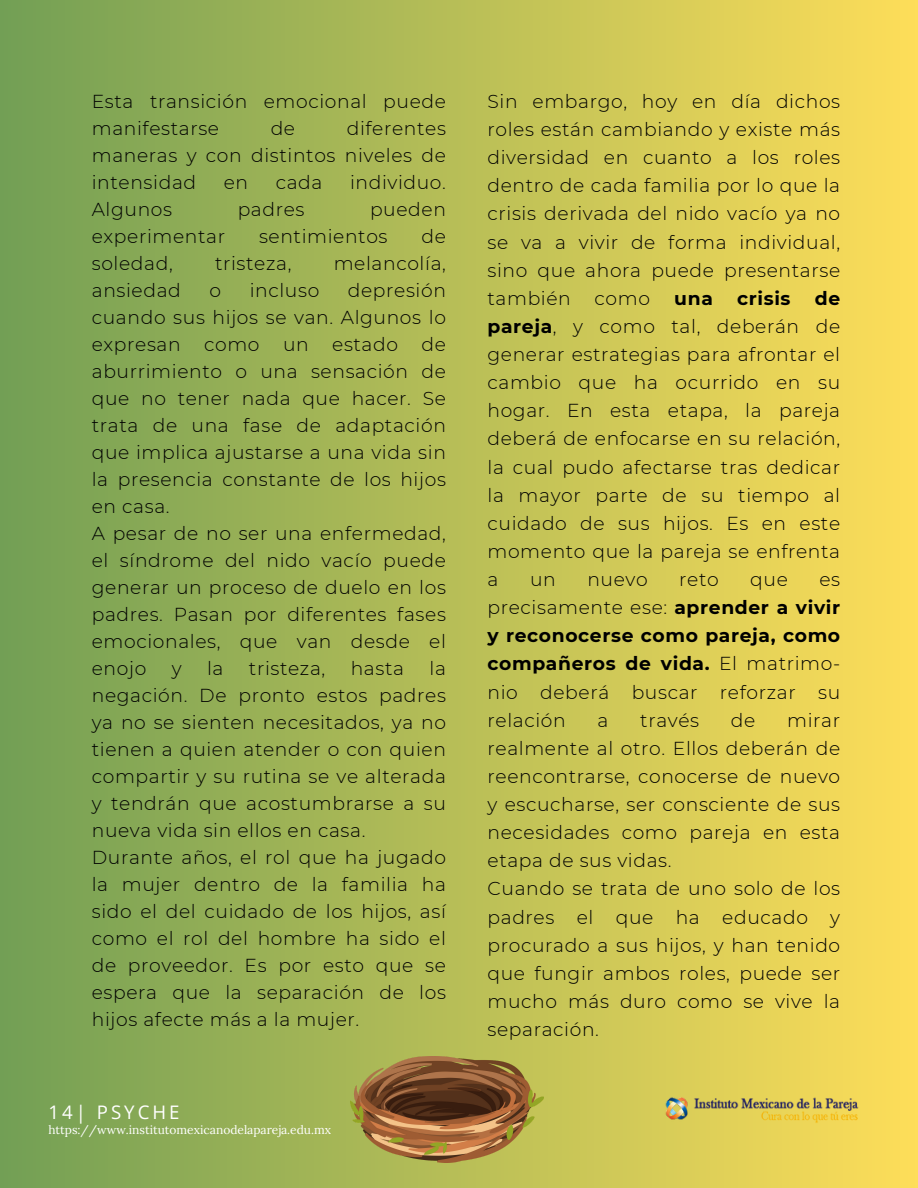
<style>
.page{position:relative;width:918px;height:1188px;background:#fff}
.page>*{position:absolute;margin:0;border:0;box-sizing:border-box;transform-origin:0 0}
.t1{font:300 18.75px/28.2px "Montserrat";letter-spacing:.035em;color:#000}
.t2{font:18.75px "Open Sans";letter-spacing:.16em;color:#fff}
.t3{font:700 18.75px "Montserrat";letter-spacing:.035em;color:#000}
.t4{font:12px "Lora";color:#fff}
.s1{font-weight:700}
</style>
<div class="page">
<div style="left:0;top:0;width:918px;height:1188px;background:linear-gradient(to right,#729f55,#fede59)"></div>
<img style="left:664px;top:1096px;width:197px;height:27px">
<img style="left:351px;top:1056px;width:192px;height:107px">
<p class="t1" style="left:92px;top:88px;width:356px;line-height:27px">Esta transición emocional puede manifestarse</p>
<p class="t1" style="left:92px;top:115px;width:356px;line-height:27px;text-align:justify;text-indent:255px">diferentes maneras y con distintos niveles de intensidad</p>
<p class="t1" style="left:271px;top:114px;width:26px">de</p>
<p class="t1" style="left:224px;top:168px;width:26px">en</p>
<p class="t1" style="left:276px;top:168px;width:48px">cada</p>
<p class="t1" style="left:350px;top:168px;width:97px">individuo.</p>
<p class="t1" style="left:92px;top:195px;width:82px">Algunos</p>
<p class="t1" style="left:238px;top:195px;width:68px">padres</p>
<p class="t1" style="left:370px;top:195px;width:77px">pueden</p>
<p class="t1" style="left:92px;top:222px;width:135px">experimentar</p>
<p class="t1" style="left:259px;top:222px;width:130px">sentimientos</p>
<p class="t1" style="left:422px;top:222px;width:26px">de</p>
<p class="t1" style="left:92px;top:249px;width:82px">soledad,</p>
<p class="t1" style="left:215px;top:249px;width:78px">tristeza,</p>
<p class="t1" style="left:334px;top:249px;width:114px">melancolía,</p>
<p class="t1" style="left:92px;top:276px;width:91px">ansiedad</p>
<p class="t1" style="left:210px;top:276px;width:13px">o</p>
<p class="t1" style="left:250px;top:276px;width:71px">incluso</p>
<p class="t1" style="left:92px;top:277px;width:356px;line-height:27px;text-indent:256px">depresión cuando sus hijos se van. Algunos lo expresan como un estado de aburrimiento o una sensación de que no tener nada que hacer. Se trata de una fase de adaptación que implica ajustarse a una vida sin la presencia constante de los hijos en casa.<br>A pesar de no ser una enfermedad, el síndrome del nido vacío puede generar un proceso de duelo en los padres. Pasan por diferentes fases emocionales, que van desde el enojo</p>
<p class="t1" style="left:92px;top:655px;width:356px;line-height:27px;text-indent:338px">la negación. De pronto estos padres ya no se sienten necesitados, ya no tienen a quien atender o con quien compartir y su rutina se ve alterada y tendrán que acostumbrarse a su nueva vida sin ellos en casa.<br>Durante años, el rol que ha jugado la mujer dentro de la familia ha sido el del cuidado de los hijos, así como el rol del hombre ha sido el de proveedor. Es por esto que se espera que la separación de los hijos afecte más a la mujer.</p>
<p class="t1" style="left:172px;top:654px;width:11px">y</p>
<p class="t1" style="left:207px;top:654px;width:18px">la</p>
<p class="t1" style="left:249px;top:654px;width:78px">tristeza,</p>
<p class="t1" style="left:351px;top:654px;width:55px">hasta</p>
<p class="t2" style="left:48px;top:1099px;width:133px">14| PSYCHE</p>
<p class="t4" style="left:48px;top:1121px;width:284px">https://www.institutomexicanodelapareja.edu.mx</p>
<p class="t1" style="left:488px;top:87px;width:354px;text-align:justify">Sin embargo, hoy en día dichos roles están cambiando y existe más diversidad en cuanto a los roles dentro de cada familia por lo que la crisis derivada del nido vacío ya no se va a vivir de forma individual, sino que ahora puede presentarse también</p>
<p class="t1" style="left:595px;top:284px;width:57px">como</p>
<p class="t3" style="left:674px;top:287px;width:40px">una</p>
<p class="t3" style="left:737px;top:287px;width:55px">crisis</p>
<p class="t1" style="left:488px;top:284px;width:354px;text-align:justify;text-indent:327px"><span class="s1">de pareja</span>, y como tal, deberán de generar estrategias para afrontar el cambio que ha ocurrido en su hogar. En esta etapa, la pareja deberá de enfocarse en su relación, la cual pudo afectarse tras dedicar la mayor parte de su tiempo al cuidado de sus hijos. Es en este momento que la pareja se enfrenta a</p>
<p class="t1" style="left:530px;top:565px;width:27px">un</p>
<p class="t1" style="left:587px;top:565px;width:62px">nuevo</p>
<p class="t1" style="left:679px;top:565px;width:41px">reto</p>
<p class="t1" style="left:750px;top:565px;width:39px">que</p>
<p class="t1" style="left:488px;top:565px;width:354px;text-align:justify;text-indent:332px">es precisamente ese: <span class="s1">aprender a vivir y reconocerse como pareja, como compañeros de vida.</span> El matrimo&shy;nio deberá buscar reforzar su relación</p>
<p class="t1" style="left:598px;top:706px;width:12px">a</p>
<p class="t1" style="left:640px;top:706px;width:60px">través</p>
<p class="t1" style="left:731px;top:706px;width:26px">de</p>
<p class="t1" style="left:488px;top:706px;width:354px;text-indent:300px">mirar realmente al otro. Ellos deberán de reencontrarse, conocerse de nuevo y escucharse, ser consciente de sus necesidades como pareja en esta etapa de sus vidas.<br>Cuando se trata de uno solo de los padres el que ha educado y procurado a sus hijos, y han tenido que fungir ambos roles, puede ser mucho más duro como se vive la separación.</p>
</div>
